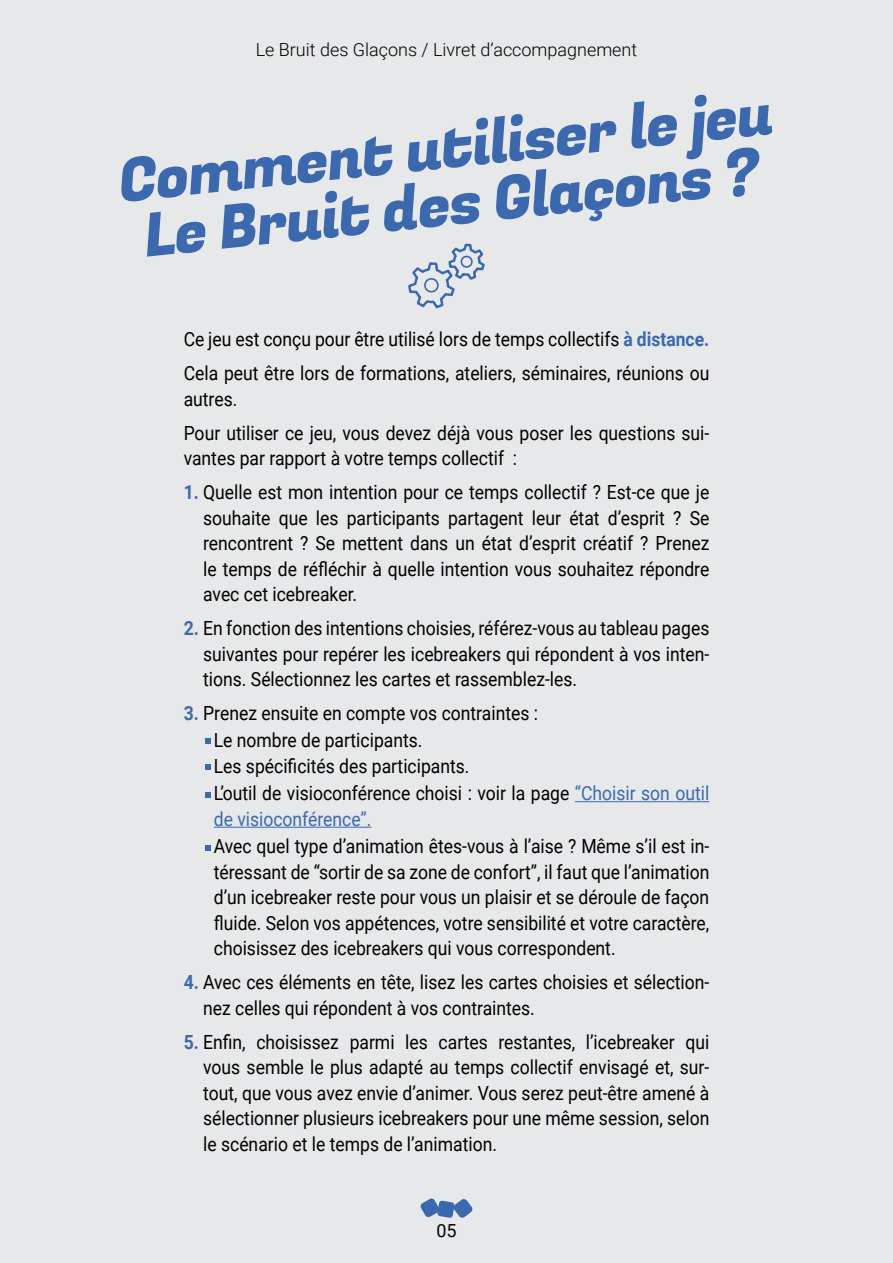
<style>
.page{position:relative;width:893px;height:1263px;background:#e6e8ea}
.page>*{position:absolute;margin:0;border:0;box-sizing:border-box;transform-origin:0 0}
.t1{font:60px/57px "Fugaz One";color:#3c68ae;text-align:center}
.t2{font:19.5px/25.5px "Roboto";color:#000;scale:.9 1}
.t3{font:19.5px "Roboto";color:#3c68ae;scale:.9 1}
.t4{font:300 18px "Roboto";color:#000}
.t5{font:18px "Roboto";color:#000}
.s1{font-weight:700;color:#3c68ae}
.s2{color:#3c68ae}
</style>
<div class="page">
<svg style="left:420px;top:1198px;width:53px;height:20px"></svg>
<hr style="left:575px;top:801px;width:134px;height:1px;background:#3c68ae">
<hr style="left:214px;top:827px;width:157px;height:1px;background:#3c68ae">
<svg style="left:205px;top:738px;width:5px;height:5px"></svg>
<svg style="left:205px;top:764px;width:5px;height:5px"></svg>
<svg style="left:205px;top:792px;width:5px;height:5px"></svg>
<svg style="left:205px;top:845px;width:5px;height:5px"></svg>
<svg style="left:408px;top:243px;width:77px;height:66px"></svg>
<div style="left:424px;top:278px;width:15px;height:15px;border:2px solid #3c68ae;border-radius:50%"></div>
<div style="left:461px;top:256px;width:12px;height:12px;border:2px solid #3c68ae;border-radius:50%"></div>
<p class="t4" style="left:256px;top:43px;width:383px">Le Bruit des Glaçons / Livret d’accompagnement</p>
<h1 class="t1" style="left:116px;top:160px;width:660px;rotate:-6deg">Comment utiliser le jeu<br>Le Bruit des Glaçons ?</h1>
<p class="t2" style="left:184px;top:324px;width:586px;line-height:34px">Ce jeu est conçu pour être utilisé lors de temps collectifs <span class="s1">à distance.<br></span>Cela peut être lors de formations, ateliers, séminaires, réunions ou</p>
<p class="t2" style="left:184px;top:383px;width:585px;line-height:34px">autres.<br>Pour utiliser ce jeu, vous devez déjà vous poser les questions sui-</p>
<p class="t2" style="left:184px;top:447px;width:372px">vantes par rapport à votre temps collectif :</p>
<p class="t2" style="left:203px;top:479px;width:564px;text-align:justify;text-indent:-20px"><span class="s1">1.</span> Quelle est mon intention pour ce temps collectif ? Est-ce que je souhaite que les participants partagent leur état d’esprit ? Se rencontrent ? Se mettent dans un état d’esprit créatif ? Prenez le temps de réfléchir à quelle intention vous souhaitez répondre avec cet icebreaker.</p>
<p class="t2" style="left:203px;top:615px;width:564px;text-align:justify;text-indent:-20px"><span class="s1">2.</span> En fonction des intentions choisies, référez-vous au tableau pages suivantes pour repérer les icebreakers qui répondent à vos inten&shy;tions. Sélectionnez les cartes et rassemblez-les.</p>
<p class="t2" style="left:214px;top:701px;width:552px;line-height:26.5px;text-indent:-30px"><span class="s1">3.</span> Prenez ensuite en compte vos contraintes :<br>Le nombre de participants.<br>Les spécificités des participants.<br>L’outil de visioconférence choisi : voir la page <span class="s2">“Choisir son outil</span></p>
<p class="t3" style="left:214px;top:810px;width:177px">de visioconférence”.</p>
<p class="t2" style="left:214px;top:833px;width:552px;text-align:justify">Avec quel type d’animation êtes-vous à l’aise ? Même s’il est in&shy;téressant de “sortir de sa zone de confort”, il faut que l’animation d’un icebreaker reste pour vous un plaisir et se déroule de façon fluide. Selon vos appétences, votre sensibilité et votre caractère, choisissez des icebreakers qui vous correspondent.</p>
<p class="t2" style="left:203px;top:971px;width:564px;text-indent:-20px"><span class="s1">4.</span> Avec ces éléments en tête, lisez les cartes choisies et sélection&shy;nez celles qui répondent à vos contraintes.</p>
<p class="t2" style="left:203px;top:1028px;width:564px;text-align:justify;text-indent:-20px"><span class="s1">5.</span> Enfin, choisissez parmi les cartes restantes, l’icebreaker qui vous semble le plus adapté au temps collectif envisagé et, sur&shy;tout, que vous avez envie d’animer. Vous serez peut-être amené à sélectionner plusieurs icebreakers pour une même session, selon le scénario et le temps de l’animation.</p>
<p class="t5" style="left:436px;top:1223px;width:22px">05</p>
</div>
